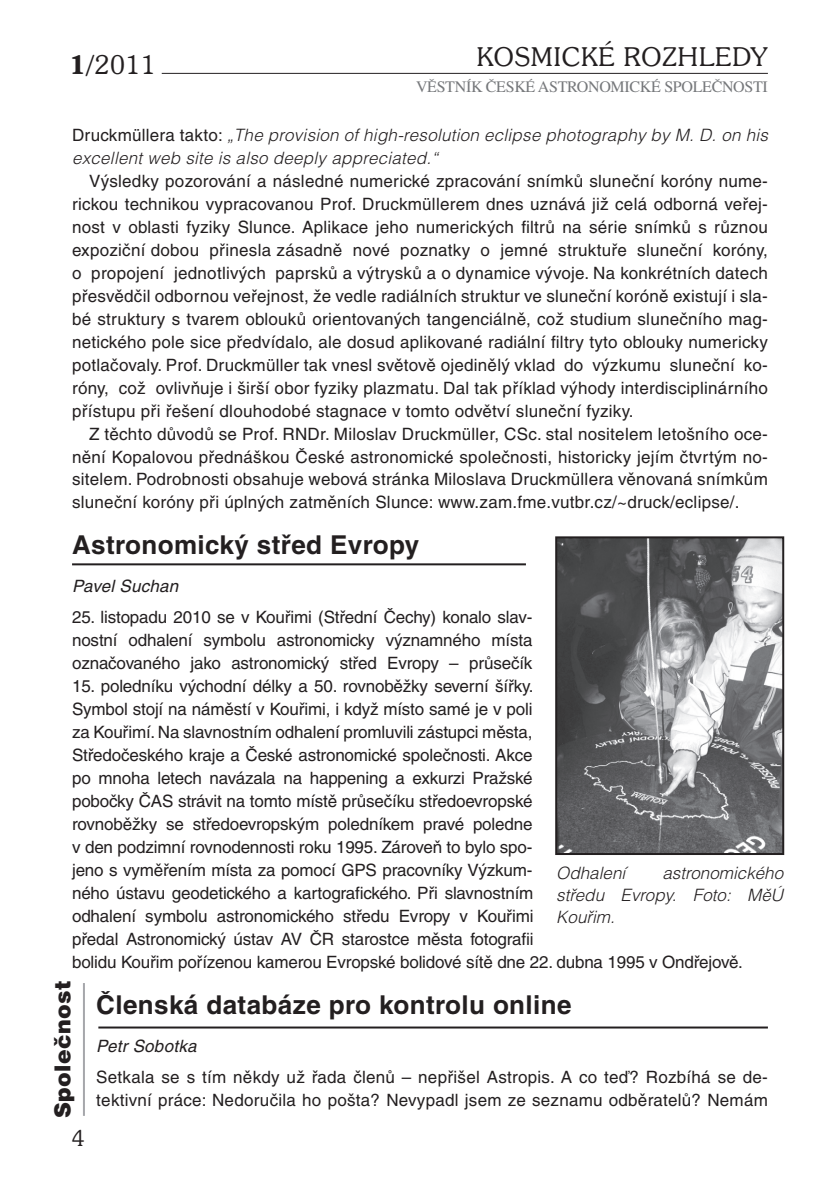
<style>
.page{position:relative;width:840px;height:1191px;background:#fff}
.page>*{position:absolute;margin:0;border:0;box-sizing:border-box;transform-origin:0 0}
.t1{font:700 26px "Helvetica CE";letter-spacing:.015em;color:#231f20}
.t2{font:300 26px "Souvenir IT Cby BTCE";letter-spacing:.04em;color:#231f20}
.t3{font:900 22px "Helvetica CE";letter-spacing:.015em;color:#231f20}
.t4{font:300 22px "Souvenir IT Cby BTCE";color:#231f20}
.t5{font:17px/23px "Helvetica CE";letter-spacing:-.01em;color:#231f20;text-align:justify}
.t6{font:italic 300 17px/22px "Helvetica CE";letter-spacing:.015em;color:#231f20}
.t7{font:17px/23px "Helvetica CE";letter-spacing:.015em;color:#231f20}
.t8{font:italic 17px "Helvetica CE";letter-spacing:.015em;color:#231f20}
.t9{font:16px "Times CE";letter-spacing:-.02em;color:#76787b}
.s1{font-weight:600}
.s2{font-weight:400;font-style:normal}
</style>
<div class="page">
<hr style="left:162px;top:73px;width:605px;height:1px;background:#231f20">
<img style="left:558px;top:539px;width:222px;height:313px">
<div style="left:555px;top:536px;width:228px;height:319px;border:2px solid #231f20"></div>
<hr style="left:83px;top:983px;width:2px;height:132px;background:#a6a7ab">
<hr style="left:72px;top:563px;width:453px;height:2px;background:#231f20">
<hr style="left:98px;top:1026px;width:669px;height:2px;background:#231f20">
<h1 class="t2" style="left:69px;top:48px;width:87px"><span class="s1">1/</span>2011</h1>
<h1 class="t2" style="left:476px;top:39px;width:292px">KOSMICKÉ ROZHLEDY</h1>
<p class="t9" style="left:416px;top:78px;width:353px">VĚSTNÍK ČESKÉ ASTRONOMICKÉ SPOLEČNOSTI</p>
<p class="t6" style="left:72px;top:123px;width:697px;line-height:23px"><span class="s2">Druckmüllera takto:</span> „The provision of high-resolution eclipse photography by M. D. on his excellent web site is also deeply appreciated.“</p>
<p class="t5" style="left:72px;top:169px;width:697px;text-indent:17px">Výsledky pozorování a následné numerické zpracování snímků sluneční koróny nume&shy;rickou technikou vypracovanou Prof. Druckmüllerem dnes uznává již celá odborná veřej&shy;nost v oblasti fyziky Slunce. Aplikace jeho numerických filtrů na série snímků s různou expoziční dobou přinesla zásadně nové poznatky o jemné struktuře sluneční koróny, o propojení jednotlivých paprsků a výtrysků a o dynamice vývoje. Na konkrétních datech přesvědčil odbornou veřejnost, že vedle radiálních struktur ve sluneční koróně existují i sla&shy;bé struktury s tvarem oblouků orientovaných tangenciálně, což studium slunečního mag&shy;netického pole sice předvídalo, ale dosud aplikované radiální filtry tyto oblouky numericky potlačovaly. Prof. Druckmüller tak vnesl světově ojedinělý vklad do výzkumu sluneční ko&shy;róny, což ovlivňuje i širší obor fyziky plazmatu. Dal tak příklad výhody interdisciplinárního přístupu při řešení dlouhodobé stagnace v tomto odvětví sluneční fyziky.</p>
<p class="t5" style="left:72px;top:422px;width:697px;text-indent:17px">Z těchto důvodů se Prof. RNDr. Miloslav Druckmüller, CSc. stal nositelem letošního oce&shy;nění Kopalovou přednáškou České astronomické společnosti, historicky jejím čtvrtým no&shy;sitelem. Podrobnosti obsahuje webová stránka Miloslava Druckmüllera věnovaná snímkům sluneční koróny při úplných zatměních Slunce: www.zam.fme.vutbr.cz/~druck/eclipse/.</p>
<h1 class="t1" style="left:72px;top:529px;width:348px">Astronomický střed Evropy</h1>
<p class="t8" style="left:72px;top:576px;width:108px">Pavel Suchan</p>
<p class="t5" style="left:72px;top:606px;width:461px">25. listopadu 2010 se v Kouřimi (Střední Čechy) konalo slav&shy;nostní odhalení symbolu astronomicky významného místa označovaného jako astronomický střed Evropy – průsečík</p>
<p class="t5" style="left:72px;top:674px;width:672px;text-align:left">15. poledníku východní délky a 50. rovnoběžky severní šířky.<br>Symbol stojí na náměstí v Kouřimi, i když místo samé je v poli<br>za Kouřimí. Na slavnostním odhalení promluvili zástupci města,<br>Středočeského kraje a České astronomické společnosti. Akce<br>po mnoha letech navázala na happening a exkurzi Pražské<br>pobočky ČAS strávit na tomto místě průsečíku středoevropské<br>rovnoběžky se středoevropským poledníkem pravé poledne<br>v den podzimní rovnodennosti roku 1995. Zároveň to bylo spo-<br>jeno s vyměřením místa za pomocí GPS pracovníky Výzkum-<br>ného ústavu geodetického a kartografického. Při slavnostním<br>odhalení symbolu astronomického středu Evropy v Kouřimi<br>předal Astronomický ústav AV ČR starostce města fotografii<br>bolidu Kouřim pořízenou kamerou Evropské bolidové sítě dne 22. dubna 1995 v Ondřejově.</p>
<h1 class="t1" style="left:96px;top:988px;width:476px">Členská databáze pro kontrolu online</h1>
<p class="t8" style="left:96px;top:1036px;width:102px">Petr Sobotka</p>
<p class="t7" style="left:96px;top:1065px;width:672px">Setkala se s tím někdy už řada členů – nepřišel Astropis. A co teď? Rozbíhá se de&shy;tektivní práce: Nedoručila ho pošta? Nevypadl jsem ze seznamu odběratelů? Nemám</p>
<p class="t6" style="left:556px;top:862px;width:70px">Odhalení</p>
<p class="t6" style="left:556px;top:862px;width:228px;text-align:justify;text-indent:106px">astronomického středu Evropy. Foto: MěÚ Kouřim.</p>
<p class="t3" style="left:50px;top:1118px;width:139px;rotate:-90deg">Společnost</p>
<p class="t4" style="left:72px;top:1124px;width:14px">4</p>
</div>
